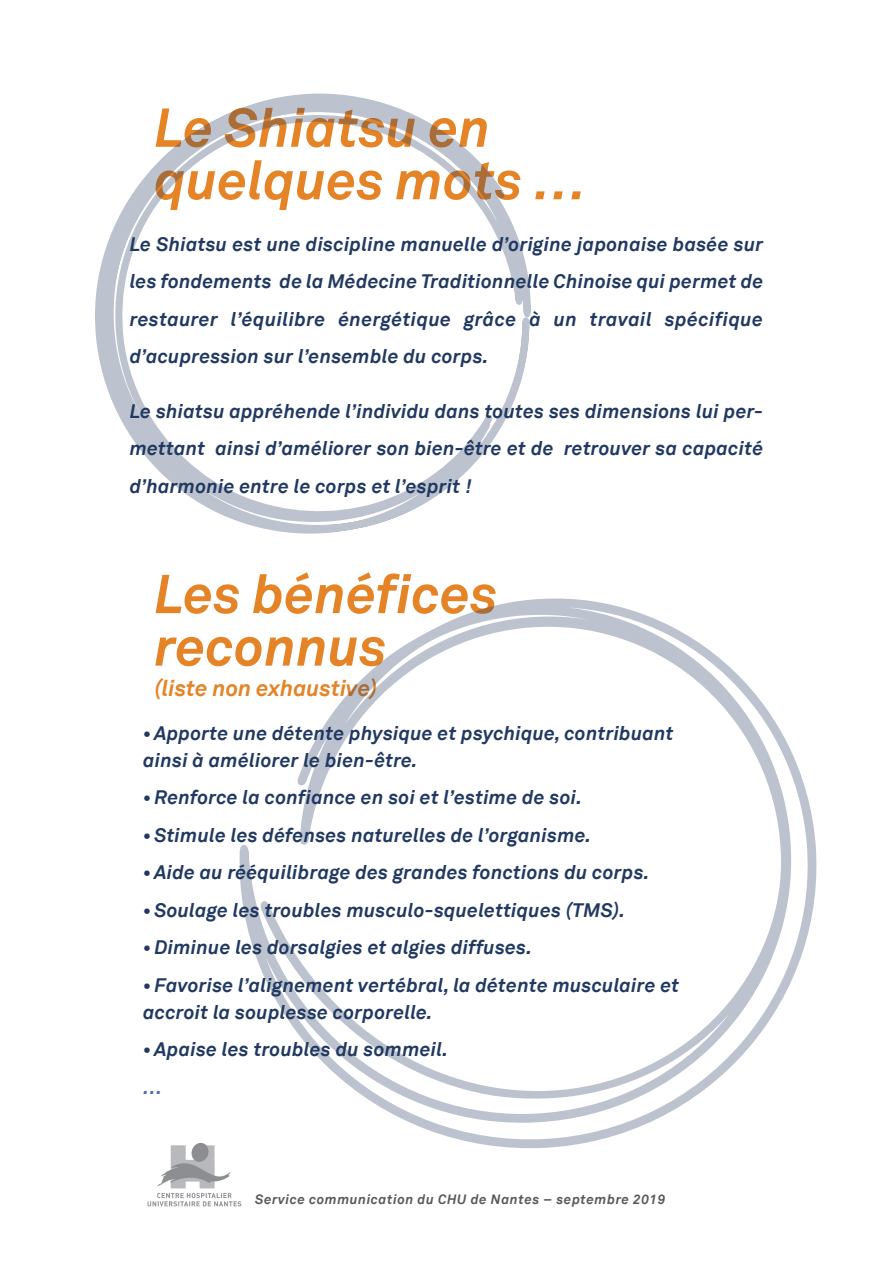
<style>
.page{position:relative;width:893px;height:1263px;background:#fff}
.page>*{position:absolute;margin:0;border:0;box-sizing:border-box;transform-origin:0 0}
.t1{font:italic 700 54px/52.5px "Akkurat";color:#e58426}
.t2{font:italic 700 22.5px "Akkurat";color:#e58426}
.t3{font:italic 700 19.5px/37.5px "Akkurat";letter-spacing:.01em;color:#213961;text-align:justify}
.t4{font:italic 700 19.5px "Akkurat";color:#4c6db5}
.t5{font:italic 700 13.5px "Akkurat";letter-spacing:.04em;color:#57585a}
</style>
<div class="page">
<img style="left:147px;top:1143px;width:95px;height:64px">
<svg style="left:95px;top:93px;width:436px;height:441px"></svg>
<svg style="left:238px;top:598px;width:579px;height:552px"></svg>
<h1 class="t1" style="left:154px;top:102px;width:435px">Le Shiatsu en quelques mots …</h1>
<p class="t3" style="left:130px;top:225px;width:635px">Le Shiatsu est une discipline manuelle d’origine japonaise basée sur les fondements de la Médecine Traditionnelle Chinoise qui permet de restaurer l’équilibre énergétique grâce à un travail spécifique d’acupression sur l’ensemble du corps.</p>
<p class="t3" style="left:130px;top:392px;width:635px">Le shiatsu appréhende l’individu dans toutes ses dimensions lui per&shy;mettant ainsi d’améliorer son bien-être et de retrouver sa capacité d’harmonie entre le corps et l’esprit !</p>
<h1 class="t1" style="left:154px;top:568px;width:345px">Les bénéfices reconnus</h1>
<p class="t2" style="left:154px;top:673px;width:225px">(liste non exhaustive)</p>
<p class="t3" style="left:143px;top:720px;width:532px;line-height:27px">•Apporte une détente physique et psychique, contribuant ainsi à améliorer le bien-être.</p>
<p class="t3" style="left:143px;top:779px;width:440px">•Renforce la confiance en soi et l’estime de soi.</p>
<p class="t3" style="left:143px;top:816px;width:450px">•Stimule les défenses naturelles de l’organisme.</p>
<p class="t3" style="left:143px;top:854px;width:508px">•Aide au rééquilibrage des grandes fonctions du corps.</p>
<p class="t3" style="left:143px;top:891px;width:483px">•Soulage les troubles musculo-squelettiques (TMS).</p>
<p class="t3" style="left:143px;top:929px;width:390px">•Diminue les dorsalgies et algies diffuses.</p>
<p class="t3" style="left:143px;top:972px;width:537px;line-height:27px">•Favorise l’alignement vertébral, la détente musculaire et accroit la souplesse corporelle.</p>
<p class="t3" style="left:143px;top:1031px;width:306px">•Apaise les troubles du sommeil.</p>
<p class="t4" style="left:143px;top:1075px;width:21px">…</p>
<p class="t5" style="left:255px;top:1191px;width:412px">Service communication du CHU de Nantes – septembre 2019</p>
</div>
